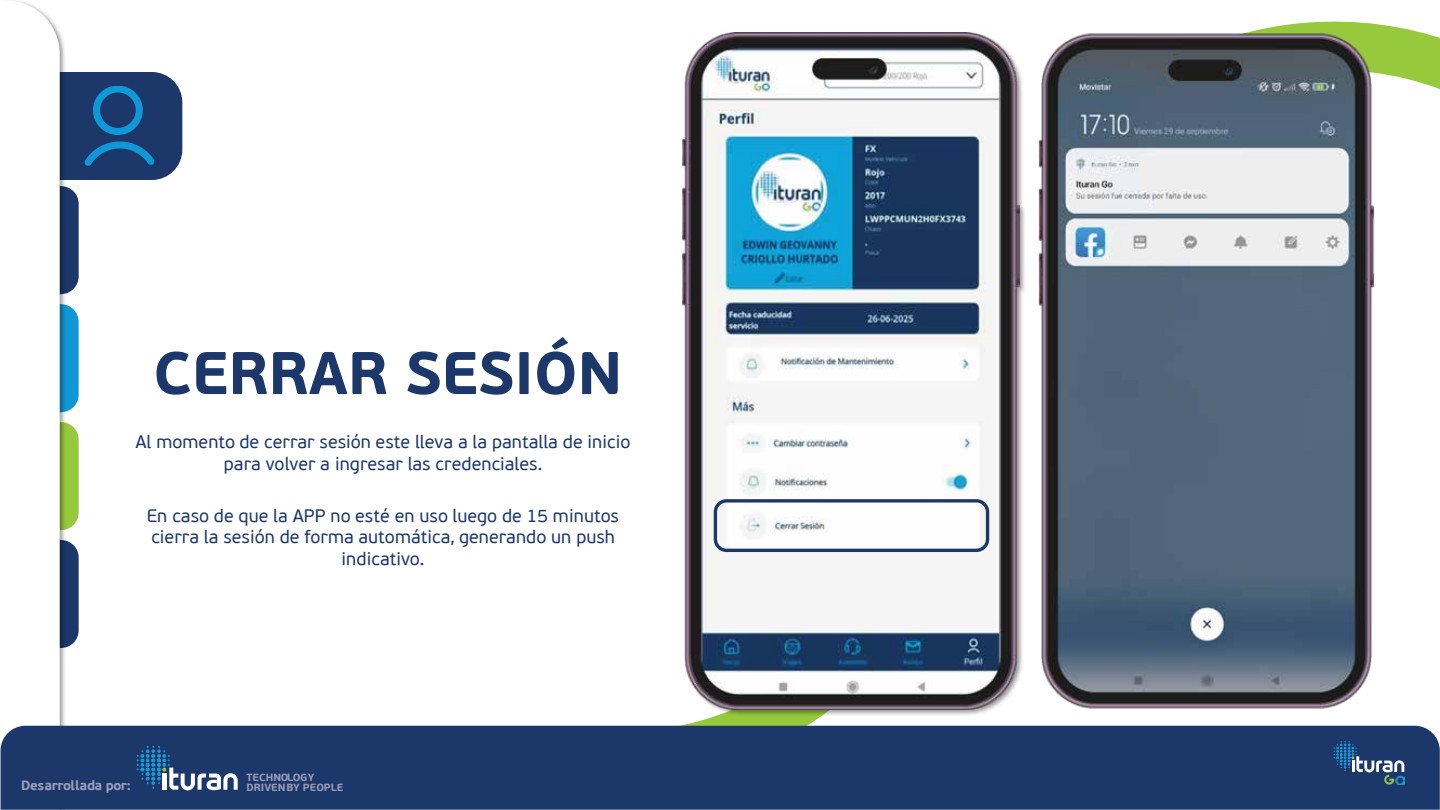
<style>
.page{position:relative;width:1440px;height:810px;background:#fff}
.page>*{position:absolute;margin:0;border:0;box-sizing:border-box;transform-origin:0 0}
.t1{font:700 60px "PF Beau Sans Pro";color:#1c386b}
.t2{font:18px/21.6px "PF Beau Sans Pro";color:#1c386b;text-align:center}
.t3{font:700 13.35px "PF Beau Sans Pro";letter-spacing:-.03em;color:#9c9db7}
.t4{font:700 10.35px "PF Beau Sans Pro";letter-spacing:-.005em;color:#9c9db7}
</style>
<div class="page">
<svg style="left:473px;top:719px;width:527px;height:7px"></svg>
<svg style="left:1413px;top:30px;width:27px;height:59px;background:#a5d058"></svg>
<img style="left:1000px;top:21px;width:413px;height:705px">
<div style="left:0;top:540px;width:79px;height:108px;background:#1c386b;border-radius:18px"></div>
<div style="left:0;top:422px;width:79px;height:108px;background:#97c93d;border-radius:18px"></div>
<div style="left:0;top:304px;width:79px;height:108px;background:#0f98d5;border-radius:18px"></div>
<div style="left:0;top:186px;width:79px;height:108px;background:#1c386b;border-radius:18px"></div>
<div style="left:0;top:72px;width:182px;height:108px;background:#1c386b;border-radius:30px"></div>
<img style="left:10px;top:0;width:59px;height:726px">
<div style="left:0;top:1px;width:60px;height:809px;background:#fff"></div>
<div style="left:1px;top:726px;width:1439px;height:84px;background:#1c386b"></div>
<svg style="left:137px;top:746px;width:101px;height:44px;background:#41618c"></svg>
<svg style="left:93px;top:86px;width:50px;height:49px"></svg>
<svg style="left:85px;top:141px;width:69px;height:25px"></svg>
<img style="left:1333px;top:741px;width:72px;height:44px">
<svg style="left:1334px;top:741px;width:70px;height:44px;background:#385883"></svg>
<img style="left:682px;top:30px;width:346px;height:689px">
<img style="left:683px;top:33px;width:336px;height:677px">
<div style="left:714px;top:499px;width:275px;height:53px;border:3px solid #1c386b;border-radius:11px"></div>
<h1 class="t1" style="left:153px;top:336px;width:471px">CERRAR SESIÓN</h1>
<p class="t2" style="left:136px;top:431px;width:497px">Al momento de cerrar sesión este lleva a la pantalla de inicio para volver a ingresar las credenciales.</p>
<p class="t2" style="left:147px;top:505px;width:474px">En caso de que la APP no esté en uso luego de 15 minutos cierra la sesión de forma automática, generando un push indicativo.</p>
<p class="t4" style="left:246px;top:771px;width:69px">TECHNOLOGY</p>
<p class="t3" style="left:21px;top:777px;width:111px">Desarrollada por:</p>
<p class="t4" style="left:246px;top:781px;width:98px">DRIVEN BY PEOPLE</p>
</div>
